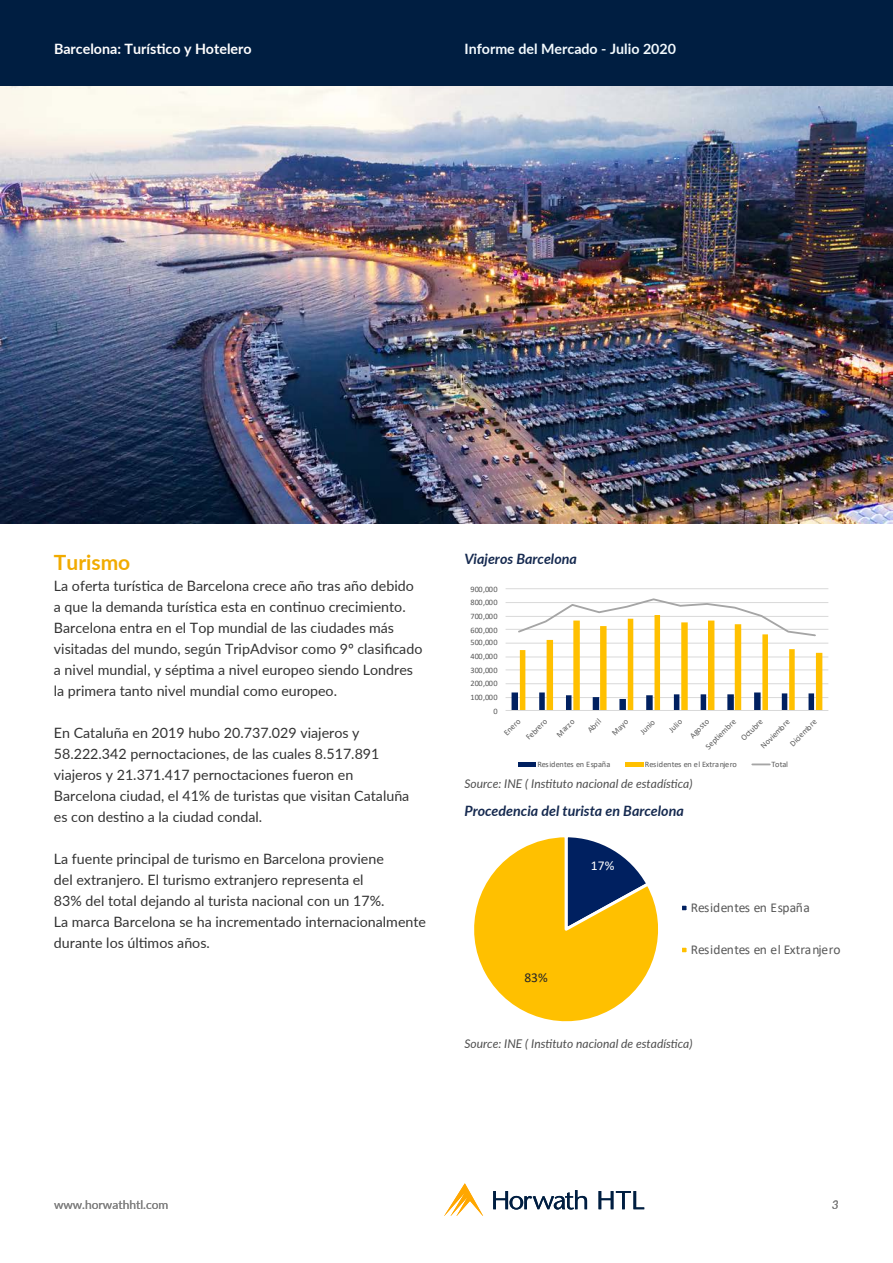
<style>
.page{position:relative;width:893px;height:1263px;background:#fff}
.page>*{position:absolute;margin:0;border:0;box-sizing:border-box;transform-origin:0 0}
.t1{font:700 21px "Lato";color:#f1ab00}
.t2{font:14.25px/21px "Lato";color:#333}
.t3{font:italic 700 14.25px "Lato";color:#162a50}
.t4{font:700 14.25px "Lato";color:#fff}
.t5{font:700 14.25px "Lato";color:#f3fafe}
.t6{font:13.5px "Calibri";color:#595959}
.t7{font:13.5px "Calibri";color:#fff}
.t8{font:13.5px "Calibri";color:#262626}
.t9{font:italic 12px "Lato";color:#4d4d4d}
.t10{font:12px "Lato";color:#808080}
.t11{font:italic 12px "Lato";color:#808080}
.t12{font:8.25px "Calibri";color:#595959}
</style>
<div class="page">
<img style="left:0;top:85px;width:893px;height:438px">
<div style="left:0;top:0;width:893px;height:85px;background:#001e41"></div>
<svg style="left:444px;top:1183px;width:39px;height:32px"></svg>
<svg style="left:493px;top:1190px;width:94px;height:19px"></svg>
<svg style="left:599px;top:1191px;width:45px;height:18px"></svg>
<svg style="left:474px;top:837px;width:184px;height:185px"></svg>
<div style="left:680px;top:904px;width:8px;height:8px;background:#002060"></div>
<div style="left:679px;top:903px;width:10px;height:10px;border:3px solid #fff"></div>
<div style="left:680px;top:946px;width:8px;height:8px;background:#ffc000"></div>
<div style="left:679px;top:945px;width:10px;height:10px;border:3px solid #fff"></div>
<hr style="left:506px;top:697px;width:322px;height:1px;background:#d9d9d9">
<hr style="left:506px;top:683px;width:322px;height:1px;background:#d9d9d9">
<hr style="left:506px;top:669px;width:322px;height:1px;background:#d9d9d9">
<hr style="left:506px;top:656px;width:322px;height:1px;background:#d9d9d9">
<hr style="left:506px;top:643px;width:322px;height:1px;background:#d9d9d9">
<hr style="left:506px;top:629px;width:322px;height:1px;background:#d9d9d9">
<hr style="left:506px;top:616px;width:322px;height:1px;background:#d9d9d9">
<hr style="left:506px;top:602px;width:322px;height:1px;background:#d9d9d9">
<hr style="left:506px;top:588px;width:322px;height:1px;background:#d9d9d9">
<hr style="left:506px;top:710px;width:322px;height:1px;background:#d9d9d9">
<svg style="left:512px;top:598px;width:310px;height:112px"></svg>
<hr style="left:518px;top:763px;width:17px;height:4px;background:#002060">
<hr style="left:625px;top:763px;width:18px;height:4px;background:#ffc000">
<svg style="left:752px;top:763px;width:18px;height:2px"></svg>
<p class="t4" style="left:54px;top:38px;width:199px">Barcelona: Turístico y Hotelero</p>
<p class="t5" style="left:464px;top:38px;width:213px">Informe del Mercado - Julio 2020</p>
<p class="t1" style="left:54px;top:547px;width:78px">Turismo</p>
<p class="t2" style="left:54px;top:574px;width:370px">La oferta turística de Barcelona crece año tras año debido a que la demanda turística esta en continuo crecimiento.<br>Barcelona entra en el Top mundial de las ciudades más visitadas del mundo, según TripAdvisor como 9º clasificado a nivel mundial, y séptima a nivel europeo siendo Londres</p>
<p class="t2" style="left:54px;top:679px;width:285px">la primera tanto nivel mundial como europeo.</p>
<p class="t2" style="left:54px;top:721px;width:327px">En Cataluña en 2019 hubo 20.737.029 viajeros y<br>58.222.342 pernoctaciones, de las cuales 8.517.891 viajeros y 21.371.417 pernoctaciones fueron en</p>
<p class="t2" style="left:54px;top:784px;width:357px">Barcelona ciudad, el 41% de turistas que visitan Cataluña</p>
<p class="t2" style="left:54px;top:805px;width:210px">es con destino a la ciudad condal.</p>
<p class="t2" style="left:54px;top:847px;width:332px">La fuente principal de turismo en Barcelona proviene</p>
<p class="t2" style="left:54px;top:868px;width:311px">del extranjero. El turismo extranjero representa el</p>
<p class="t2" style="left:54px;top:889px;width:332px">83% del total dejando al turista nacional con un 17%.</p>
<p class="t2" style="left:54px;top:910px;width:374px">La marca Barcelona se ha incrementado internacionalmente durante los últimos años.</p>
<p class="t3" style="left:464px;top:549px;width:114px">Viajeros Barcelona</p>
<p class="t12" style="left:470px;top:583px;width:29px">900,000</p>
<p class="t12" style="left:470px;top:596px;width:29px">800,000</p>
<p class="t12" style="left:470px;top:610px;width:29px">700,000</p>
<p class="t12" style="left:470px;top:624px;width:29px">600,000</p>
<p class="t12" style="left:470px;top:637px;width:29px">500,000</p>
<p class="t12" style="left:470px;top:651px;width:29px">400,000</p>
<p class="t12" style="left:470px;top:665px;width:29px">300,000</p>
<p class="t12" style="left:470px;top:677px;width:29px">200,000</p>
<p class="t12" style="left:470px;top:691px;width:29px">100,000</p>
<p class="t12" style="left:493px;top:705px;width:6px">0</p>
<p class="t12" style="left:501px;top:730px;width:22px;rotate:-45deg">Enero</p>
<p class="t12" style="left:523px;top:734px;width:28px;rotate:-45deg">Febrero</p>
<p class="t12" style="left:554px;top:732px;width:23px;rotate:-45deg">Marzo</p>
<p class="t12" style="left:585px;top:727px;width:17px;rotate:-45deg">Abril</p>
<p class="t12" style="left:609px;top:730px;width:21px;rotate:-45deg">Mayo</p>
<p class="t12" style="left:637px;top:729px;width:19px;rotate:-45deg">Junio</p>
<p class="t12" style="left:666px;top:727px;width:17px;rotate:-45deg">Julio</p>
<p class="t12" style="left:687px;top:733px;width:25px;rotate:-45deg">Agosto</p>
<p class="t12" style="left:703px;top:744px;width:41px;rotate:-45deg">Septiembre</p>
<p class="t12" style="left:738px;top:735px;width:29px;rotate:-45deg">Octubre</p>
<p class="t12" style="left:758px;top:743px;width:39px;rotate:-45deg">Noviembre</p>
<p class="t12" style="left:787px;top:741px;width:36px;rotate:-45deg">Diciembre</p>
<p class="t12" style="left:537px;top:759px;width:75px">Residentes en España</p>
<p class="t12" style="left:645px;top:759px;width:94px">Residentes en el Extranjero</p>
<p class="t12" style="left:771px;top:759px;width:18px">Total</p>
<p class="t9" style="left:464px;top:775px;width:229px">Source: INE ( Instituto nacional de estadística)</p>
<p class="t3" style="left:464px;top:801px;width:221px">Procedencia del turista en Barcelona</p>
<p class="t8" style="left:524px;top:968px;width:25px">83%</p>
<p class="t7" style="left:591px;top:856px;width:25px">17%</p>
<p class="t6" style="left:691px;top:898px;width:121px">Residentes en España</p>
<p class="t6" style="left:691px;top:940px;width:151px">Residentes en el Extranjero</p>
<p class="t9" style="left:464px;top:1035px;width:229px">Source: INE ( Instituto nacional de estadística)</p>
<p class="t10" style="left:54px;top:1196px;width:116px">www.horwathhtl.com</p>
<p class="t11" style="left:832px;top:1196px;width:8px">3</p>
</div>
